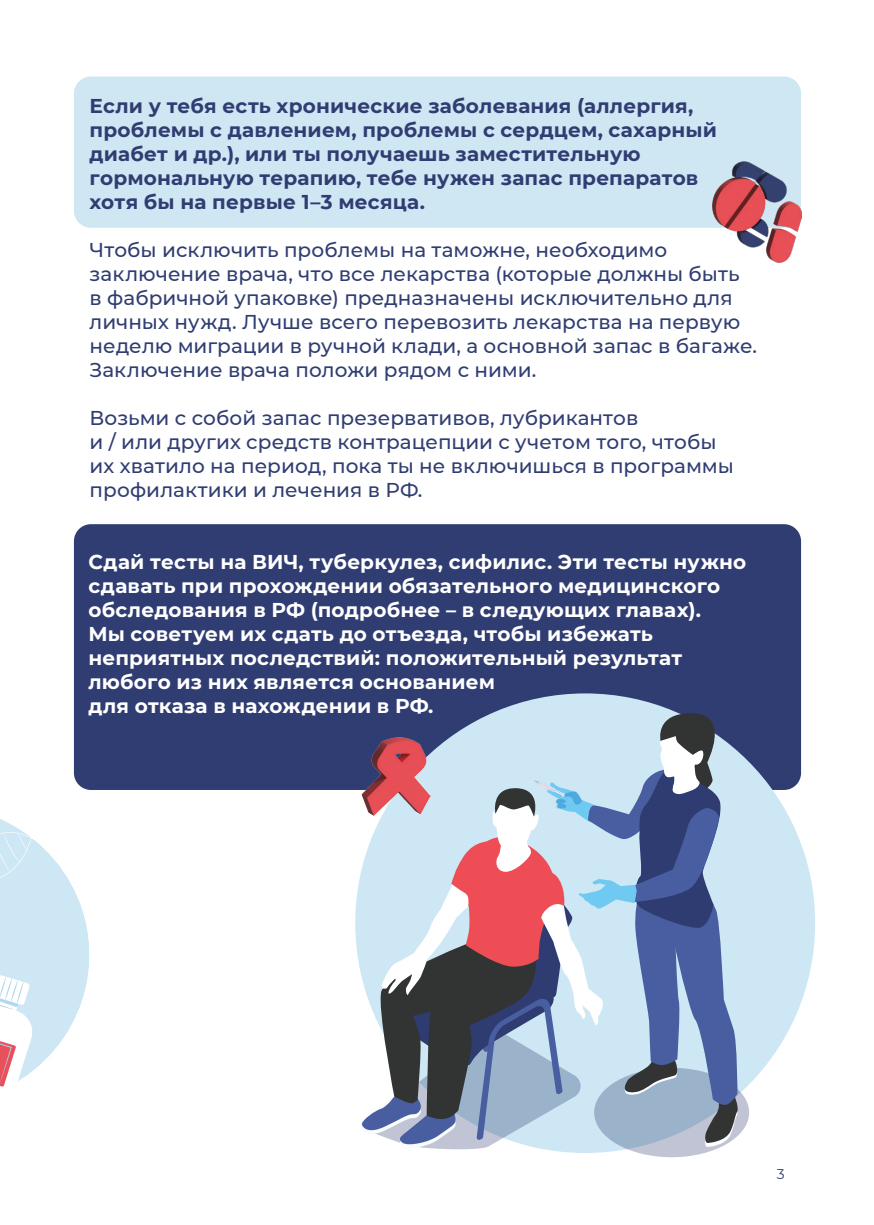
<style>
.page{position:relative;width:874px;height:1225px;background:#fff}
.page>*{position:absolute;margin:0;border:0;box-sizing:border-box;transform-origin:0 0}
.Paragraph_Style_1{font:500 20px/24px "Montserrat";letter-spacing:.005em;color:#303d72}
.Paragraph_Style_1-2{font:700 20px/24px "Montserrat";letter-spacing:.01em;color:#fff}
.Paragraph_Style_1-3{font:700 20px/24px "Montserrat";letter-spacing:.01em;color:#303d72}
.t1{font:14px "Montserrat";color:#303d72}
</style>
<div class="page">
<div style="left:74px;top:77px;width:726px;height:151px;background:#cfe6f3;border-radius:17px"></div>
<div style="left:74px;top:524px;width:726px;height:266px;background:#303d72;border-radius:17px"></div>
<div style="left:355px;top:693px;width:459px;height:460px;background:#cee7f4;border-radius:50%"></div>
<div style="left:594px;top:1067px;width:154px;height:90px;background:#c0c4d4;border-radius:50%"></div>
<svg style="left:360px;top:712px;width:379px;height:438px"></svg>
<img style="left:712px;top:161px;width:88px;height:102px">
<img style="left:361px;top:737px;width:69px;height:78px">
<svg style="left:0;top:819px;width:89px;height:268px"></svg>
<p class="Paragraph_Style_1-3" style="left:90px;top:93px;width:628px">Если у тебя есть хронические заболевания (аллергия, проблемы с давлением, проблемы с сердцем, сахарный диабет и др.), или ты получаешь заместительную гормональную терапию, тебе нужен запас препаратов хотя бы на первые 1–3 месяца.</p>
<p class="Paragraph_Style_1" style="left:90px;top:237px;width:668px">Чтобы исключить проблемы на таможне, необходимо заключение врача, что все лекарства (которые должны быть в фабричной упаковке) предназначены исключительно для личных нужд. Лучше всего перевозить лекарства на первую неделю миграции в ручной клади, а основной запас в багаже.<br>Заключение врача положи рядом с ними.</p>
<p class="Paragraph_Style_1" style="left:90px;top:405px;width:645px">Возьми с собой запас презервативов, лубрикантов<br>и / или других средств контрацепции с учетом того, чтобы их хватило на период, пока ты не включишься в программы профилактики и лечения в РФ.</p>
<p class="Paragraph_Style_1-2" style="left:88px;top:549px;width:659px">Сдай тесты на ВИЧ, туберкулез, сифилис. Эти тесты нужно сдавать при прохождении обязательного медицинского обследования в РФ (подробнее – в следующих главах).<br>Мы советуем их сдать до отъезда, чтобы избежать неприятных последствий: положительный результат любого из них является основанием<br>для отказа в нахождении в РФ.</p>
<p class="t1" style="left:776px;top:1164px;width:9px">3</p>
</div>
